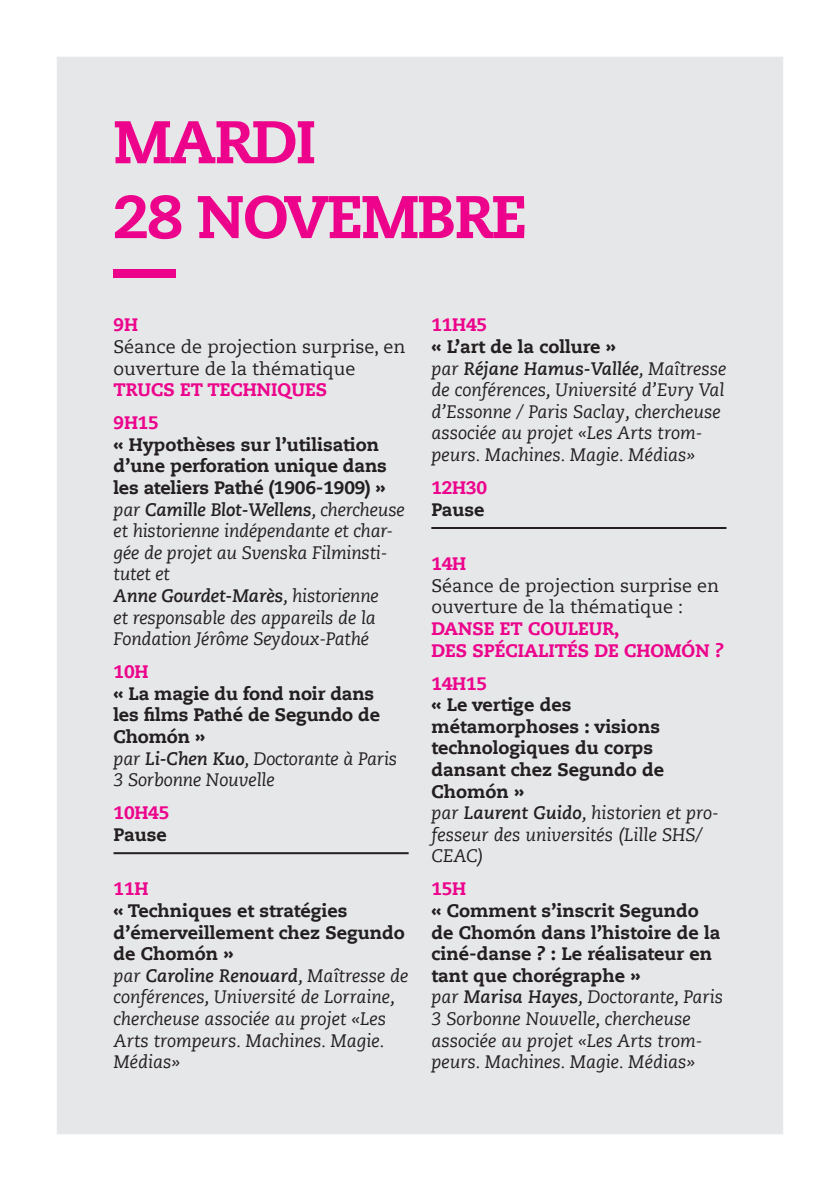
<style>
.page{position:relative;width:840px;height:1191px;background:#fff}
.page>*{position:absolute;margin:0;border:0;box-sizing:border-box;transform-origin:0 0}
.t1{font:800 60px/74.8px "Caecilia Com 85";letter-spacing:-.03em;color:#ed028c}
.t2{font:italic 18px/21.6px "Caecilia Com 56";color:#231f20}
.t3{font:800 18px/21.6px "Caecilia Com 85";color:#231f20}
.t4{font:italic 700 18px "Caecilia Com 76";letter-spacing:-.01em;color:#231f20}
.t5{font:18px/21.6px "Caecilia Com 55 Roman";color:#231f20}
.t6{font:800 18px/33px "Caecilia Com 85";color:#ed028c}
.s1{font-family:"Caecilia Com 56";font-weight:400}
.s2{font-family:"Caecilia Com 76";font-weight:700}
</style>
<div class="page">
<div style="left:57px;top:57px;width:725px;height:1077px;background:#e6e7e9"></div>
<hr style="left:113px;top:852px;width:295px;height:2px;background:#231f20">
<hr style="left:431px;top:527px;width:295px;height:2px;background:#231f20">
<div style="left:113px;top:269px;width:63px;height:9px;background:#ed028c"></div>
<h1 class="t1" style="left:113px;top:103px;width:415px">MARDI<br>28 NOVEMBRE</h1>
<p class="t6" style="left:113px;top:308px;width:26px">9H</p>
<p class="t5" style="left:113px;top:336px;width:293px">Séance de projection surprise, en ouverture de la thématique</p>
<p class="t6" style="left:113px;top:373px;width:215px">TRUCS ET TECHNIQUES<br>9H15</p>
<p class="t3" style="left:113px;top:433px;width:275px">« Hypothèses sur l’utilisation d’une perforation unique dans les ateliers Pathé (1906-1909) »</p>
<p class="t4" style="left:113px;top:497px;width:293px"><span class="s1">par</span> Camille Blot-Wellens<span class="s1">, chercheuse</span></p>
<p class="t2" style="left:113px;top:520px;width:281px">et historienne indépendante et char&shy;gée de projet au Svenska Filminsti&shy;tutet et</p>
<p class="t4" style="left:113px;top:584px;width:267px">Anne Gourdet-Marès<span class="s1">, historienne</span></p>
<p class="t2" style="left:113px;top:606px;width:264px">et responsable des appareils de la<br>Fondation Jérôme Seydoux-Pathé</p>
<p class="t6" style="left:113px;top:655px;width:36px">10H</p>
<p class="t3" style="left:113px;top:682px;width:268px">« La magie du fond noir dans les films Pathé de Segundo de<br>Chomón »</p>
<p class="t2" style="left:113px;top:747px;width:285px">par <span class="s2">Li-Chen Kuo</span>, Doctorante à Paris<br>3 Sorbonne Nouvelle</p>
<p class="t6" style="left:113px;top:796px;width:57px">10H45</p>
<p class="t3" style="left:113px;top:823px;width:55px">Pause</p>
<p class="t6" style="left:113px;top:872px;width:36px">11H</p>
<p class="t3" style="left:113px;top:899px;width:293px">« Techniques et stratégies d’émerveillement chez Segundo de Chomón »</p>
<p class="t4" style="left:113px;top:963px;width:296px"><span class="s1">par</span> Caroline Renouard<span class="s1">, Maîtresse de</span></p>
<p class="t2" style="left:113px;top:986px;width:283px">conférences, Université de Lorraine, chercheuse associée au projet «Les<br>Arts trompeurs. Machines. Magie.<br>Médias»</p>
<p class="t6" style="left:431px;top:308px;width:57px">11H45</p>
<p class="t3" style="left:431px;top:335px;width:186px">« L’art de la collure »</p>
<p class="t4" style="left:431px;top:356px;width:296px"><span class="s1">par</span> Réjane Hamus-Vallée<span class="s1">, Maîtresse</span></p>
<p class="t2" style="left:431px;top:379px;width:294px">de conférences, Université d’Evry Val d’Essonne / Paris Saclay, chercheuse associée au projet «Les Arts trom&shy;peurs. Machines. Magie. Médias»</p>
<p class="t6" style="left:431px;top:471px;width:57px">12H30</p>
<p class="t3" style="left:431px;top:498px;width:55px">Pause</p>
<p class="t6" style="left:431px;top:547px;width:36px">14H</p>
<p class="t5" style="left:431px;top:574px;width:289px">Séance de projection surprise en ouverture de la thématique :</p>
<p class="t6" style="left:431px;top:617px;width:294px;line-height:21.6px">DANSE ET COULEUR,<br>DES SPÉCIALITÉS DE CHOMÓN ?</p>
<p class="t6" style="left:431px;top:666px;width:57px">14H15</p>
<p class="t3" style="left:431px;top:693px;width:234px">« Le vertige des métamorphoses : visions technologiques du corps dansant chez Segundo de<br>Chomón »</p>
<p class="t2" style="left:431px;top:802px;width:289px">par <span class="s2">Laurent Guido</span>, historien et pro&shy;fesseur des universités (Lille SHS/<br>CEAC)</p>
<p class="t6" style="left:431px;top:872px;width:36px">15H</p>
<p class="t3" style="left:431px;top:899px;width:290px">« Comment s’inscrit Segundo de Chomón dans l’histoire de la ciné-danse ? : Le réalisateur en tant que chorégraphe »</p>
<p class="t2" style="left:431px;top:986px;width:293px">par <span class="s2">Marisa Hayes</span>, Doctorante, Paris 3 Sorbonne Nouvelle, chercheuse associée au projet «Les Arts trom&shy;peurs. Machines. Magie. Médias»</p>
</div>
